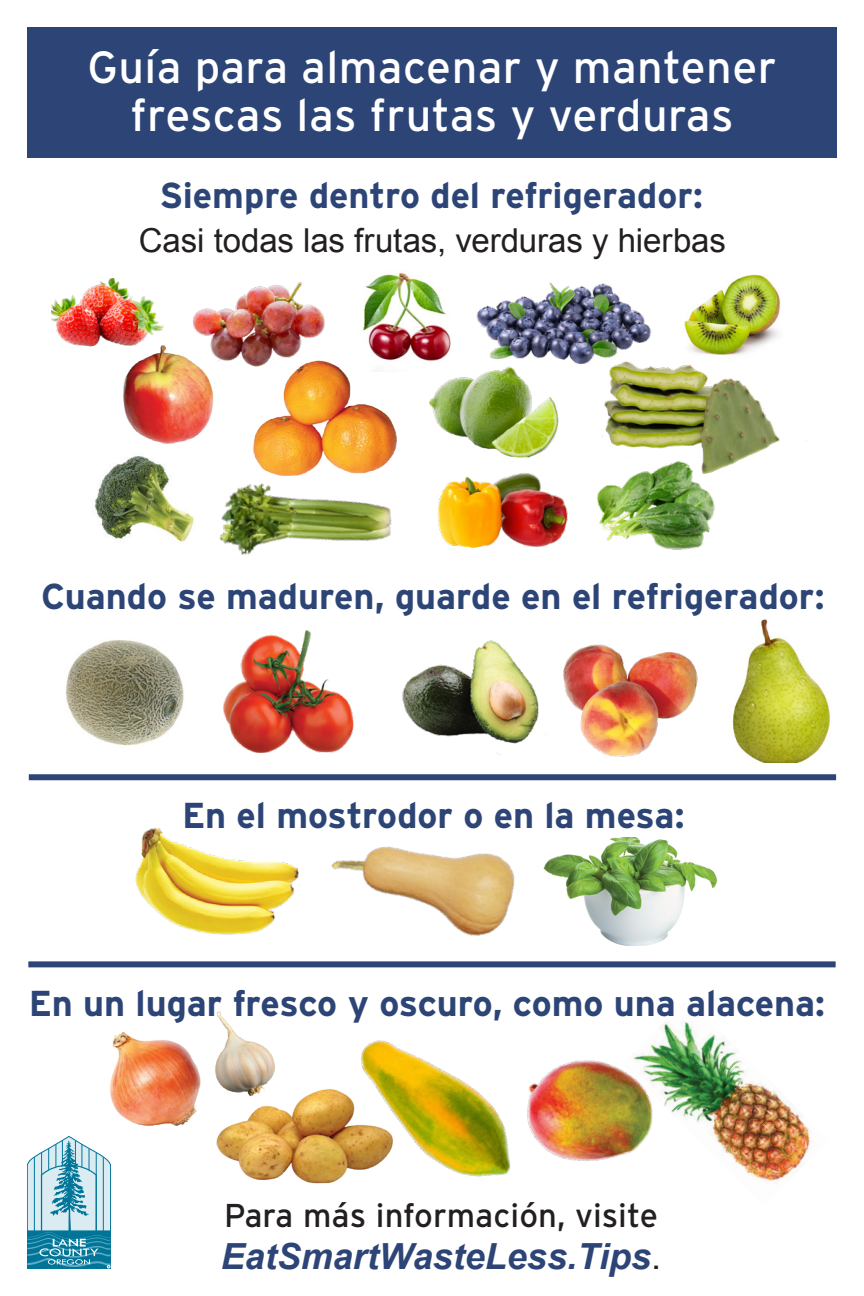
<style>
.page{position:relative;width:864px;height:1296px;background:#fff}
.page>*{position:absolute;margin:0;border:0;box-sizing:border-box;transform-origin:0 0}
.t1{font:45px/48px "Interstate";letter-spacing:.01em;color:#fff;text-align:center}
.t2{font:700 36px "Interstate";letter-spacing:-.005em;color:#2d4576}
.t3{font:italic 700 36px "Arial";color:#2d4576}
.t4{font:33px "Arial";letter-spacing:-.005em;color:#231f20}
.t5{font:33px "Interstate";color:#231f20}
.s1{font-weight:400;font-style:normal;color:#231f20}
</style>
<div class="page">
<div style="left:27px;top:27px;width:810px;height:130px;background:#2d4576"></div>
<img style="left:52px;top:278px;width:112px;height:69px">
<img style="left:192px;top:282px;width:133px;height:80px">
<img style="left:684px;top:274px;width:97px;height:49px">
<img style="left:476px;top:282px;width:169px;height:83px">
<img style="left:429px;top:354px;width:134px;height:104px">
<img style="left:65px;top:640px;width:119px;height:106px">
<img style="left:246px;top:332px;width:151px;height:118px">
<img style="left:353px;top:272px;width:109px;height:99px">
<img style="left:601px;top:323px;width:206px;height:145px">
<img style="left:563px;top:644px;width:135px;height:113px">
<img style="left:732px;top:619px;width:98px;height:143px">
<img style="left:402px;top:640px;width:137px;height:115px">
<img style="left:223px;top:630px;width:131px;height:123px">
<img style="left:135px;top:828px;width:164px;height:107px">
<img style="left:543px;top:838px;width:175px;height:108px">
<img style="left:308px;top:780px;width:226px;height:156px">
<img style="left:678px;top:1022px;width:133px;height:160px">
<img style="left:216px;top:1088px;width:120px;height:96px">
<img style="left:110px;top:1032px;width:110px;height:107px">
<img style="left:187px;top:967px;width:118px;height:157px">
<img style="left:336px;top:967px;width:221px;height:214px">
<img style="left:497px;top:1020px;width:181px;height:161px">
<div style="left:29px;top:774px;width:807px;height:6px;background:#2d4576"></div>
<div style="left:28px;top:961px;width:808px;height:6px;background:#2d4576"></div>
<img style="left:94px;top:455px;width:100px;height:87px">
<img style="left:219px;top:450px;width:176px;height:105px">
<img style="left:597px;top:460px;width:126px;height:90px">
<img style="left:438px;top:473px;width:130px;height:75px">
<img style="left:105px;top:336px;width:119px;height:118px">
<div style="left:27px;top:1231px;width:84px;height:38px;border:1px solid #007598"></div>
<svg style="left:27px;top:1136px;width:84px;height:132px"></svg>
<p class="t1" style="left:87px;top:43px;width:691px">Guía para almacenar y mantener frescas las frutas y verduras</p>
<p class="t2" style="left:160px;top:173px;width:545px">Siempre dentro del refrigerador:</p>
<p class="t4" style="left:139px;top:219px;width:589px">Casi todas las frutas, verduras y hierbas</p>
<p class="t2" style="left:41px;top:574px;width:785px">Cuando se maduren, guarde en el refrigerador:</p>
<p class="t2" style="left:182px;top:794px;width:504px">En el mostrodor o en la mesa:</p>
<p class="t2" style="left:29px;top:982px;width:798px">En un lugar fresco y oscuro, como una alacena:</p>
<p class="t5" style="left:224px;top:1195px;width:435px">Para más información, visite</p>
<p class="t3" style="left:221px;top:1232px;width:442px">EatSmartWasteLess.Tips<span class="s1">.</span></p>
</div>
